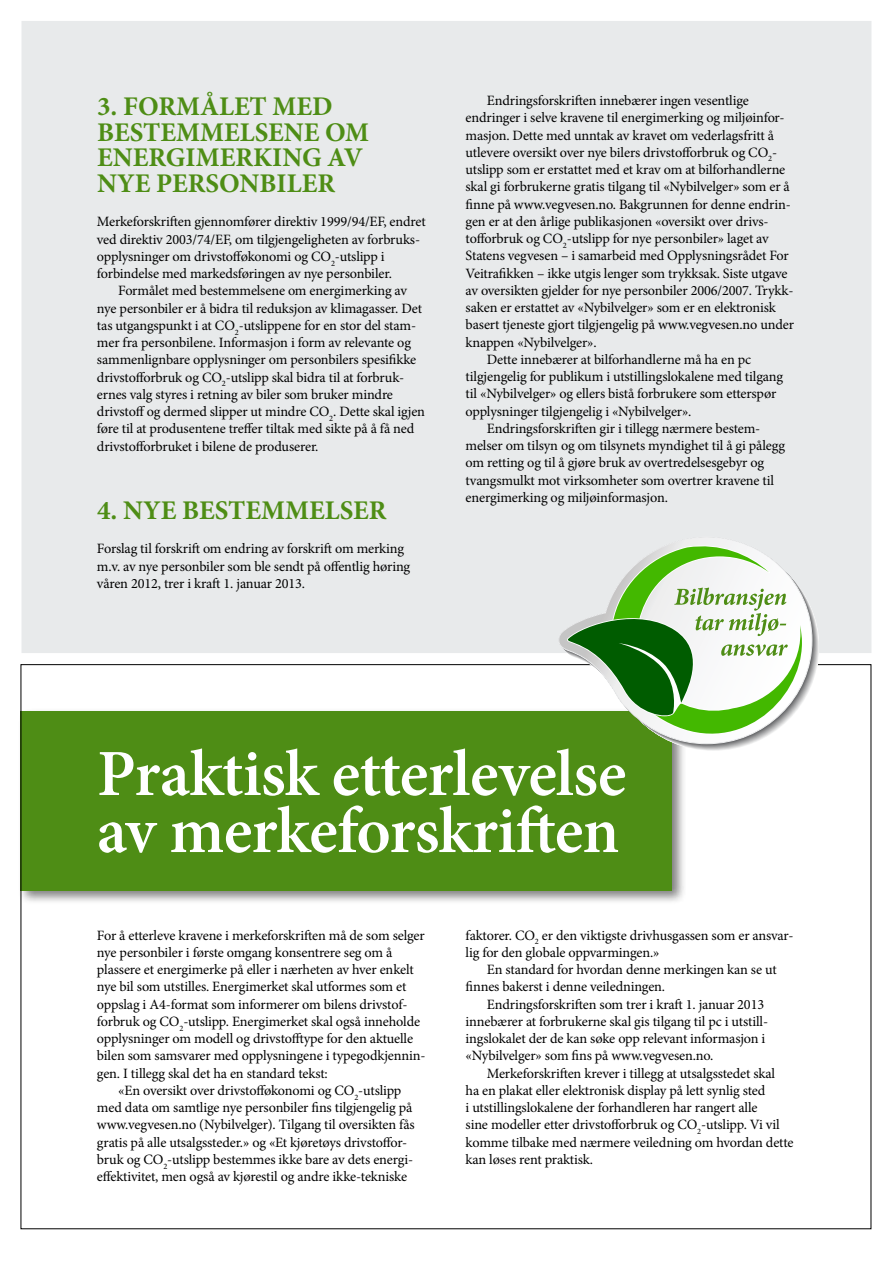
<style>
.page{position:relative;width:893px;height:1263px;background:#fff}
.page>*{position:absolute;margin:0;border:0;box-sizing:border-box;transform-origin:0 0}
.t1{font:600 66px/57px "Minion Pro";letter-spacing:-.01em;color:#fff}
.t2{font:700 27px/25.5px "Minion Pro";color:#4e8d15}
.t3{font:14.25px/17.2px "Minion Pro";letter-spacing:-.01em;color:#000}
</style>
<div class="page">
<div style="left:22px;top:21px;width:849px;height:632px;background:#e8eaeb"></div>
<div style="left:18px;top:708px;width:669px;height:198px;background:#000;opacity:.5"></div>
<div style="left:21px;top:711px;width:651px;height:179px;background:#4e8d15"></div>
<svg style="left:803px;top:594px;width:9px;height:107px"></svg>
<svg style="left:550px;top:541px;width:253px;height:214px"></svg>
<h2 class="t2" style="left:97px;top:94px;width:274px">3. FORMÅLET MED<br>BESTEMMELSENE OM<br>ENERGIMERKING AV<br>NYE PERSONBILER</h2>
<p class="t3" style="left:97px;top:213px;width:330px">Merkeforskriften gjennomfører direktiv 1999/94/EF, endret ved direktiv 2003/74/EF, om tilgjengeligheten av forbruks&shy;opplysninger om drivstofføkonomi og CO<sub>2</sub>-utslipp i forbindelse med markedsføringen av nye personbiler.</p>
<p class="t3" style="left:97px;top:282px;width:330px;text-indent:21px">Formålet med bestemmelsene om energimerking av nye personbiler er å bidra til reduksjon av klimagasser. Det tas utgangspunkt i at CO<sub>2</sub>-utslippene for en stor del stam&shy;mer fra personbilene. Informasjon i form av relevante og sammenlignbare opplysninger om personbilers spesifikke drivstofforbruk og CO<sub>2</sub>-utslipp skal bidra til at forbruk&shy;ernes valg styres i retning av biler som bruker mindre drivstoff og dermed slipper ut mindre CO<sub>2</sub>. Dette skal igjen føre til at produsentene treffer tiltak med sikte på å få ned drivstofforbruket i bilene de produserer.</p>
<h2 class="t2" style="left:97px;top:497px;width:291px">4. NYE BESTEMMELSER</h2>
<p class="t3" style="left:97px;top:540px;width:315px">Forslag til forskrift om endring av forskrift om merking m.v. av nye personbiler som ble sendt på offentlig høring våren 2012, trer i kraft 1. januar 2013.</p>
<p class="t3" style="left:487px;top:92px;width:264px">Endringsforskriften innebærer ingen vesentlige</p>
<p class="t3" style="left:466px;top:109px;width:320px">endringer i selve kravene til energimerking og miljøinfor-</p>
<p class="t3" style="left:466px;top:126px;width:310px">masjon. Dette med unntak av kravet om vederlagsfritt å</p>
<p class="t3" style="left:466px;top:144px;width:311px">utlevere oversikt over nye bilers drivstofforbruk og CO<sub>2</sub>-</p>
<p class="t3" style="left:466px;top:161px;width:321px">utslipp som er erstattet med et krav om at bilforhandlerne</p>
<p class="t3" style="left:466px;top:178px;width:326px">skal gi forbrukerne gratis tilgang til «Nybilvelger» som er å</p>
<p class="t3" style="left:466px;top:195px;width:327px">finne på www.vegvesen.no. Bakgrunnen for denne endrin-</p>
<p class="t3" style="left:466px;top:213px;width:305px">gen er at den årlige publikasjonen «oversikt over drivs-</p>
<p class="t3" style="left:466px;top:230px;width:305px">tofforbruk og CO<sub>2</sub>-utslipp for nye personbiler» laget av</p>
<p class="t3" style="left:466px;top:247px;width:325px">Statens vegvesen – i samarbeid med Opplysningsrådet For</p>
<p class="t3" style="left:466px;top:264px;width:323px">Veitrafikken – ikke utgis lenger som trykksak. Siste utgave</p>
<p class="t3" style="left:466px;top:282px;width:329px">av oversikten gjelder for nye personbiler 2006/2007. Trykk-</p>
<p class="t3" style="left:466px;top:299px;width:312px">saken er erstattet av «Nybilvelger» som er en elektronisk</p>
<p class="t3" style="left:466px;top:316px;width:330px">basert tjeneste gjort tilgjengelig på www.vegvesen.no under</p>
<p class="t3" style="left:466px;top:333px;width:133px">knappen «Nybilvelger».</p>
<p class="t3" style="left:487px;top:351px;width:266px">Dette innebærer at bilforhandlerne må ha en pc</p>
<p class="t3" style="left:466px;top:368px;width:319px">tilgjengelig for publikum i utstillingslokalene med tilgang</p>
<p class="t3" style="left:466px;top:385px;width:312px">til «Nybilvelger» og ellers bistå forbrukere som etterspør</p>
<p class="t3" style="left:466px;top:402px;width:227px">opplysninger tilgjengelig i «Nybilvelger».</p>
<p class="t3" style="left:487px;top:420px;width:275px">Endringsforskriften gir i tillegg nærmere bestem-</p>
<p class="t3" style="left:466px;top:437px;width:321px">melser om tilsyn og om tilsynets myndighet til å gi pålegg</p>
<p class="t3" style="left:466px;top:454px;width:300px">om retting og til å gjøre bruk av overtredelsesgebyr og</p>
<p class="t3" style="left:466px;top:471px;width:310px">tvangsmulkt mot virksomheter som overtrer kravene til</p>
<p class="t3" style="left:466px;top:489px;width:204px">energimerking og miljøinformasjon.</p>
<h1 class="t1" style="left:97px;top:745px;width:531px">Praktisk etterlevelse av merkeforskriften</h1>
<p class="t3" style="left:97px;top:926px;width:329px">For å etterleve kravene i merkeforskriften må de som selger</p>
<p class="t3" style="left:97px;top:944px;width:297px">nye personbiler i første omgang konsentrere seg om å</p>
<p class="t3" style="left:97px;top:961px;width:318px">plassere et energimerke på eller i nærheten av hver enkelt</p>
<p class="t3" style="left:97px;top:978px;width:311px">nye bil som utstilles. Energimerket skal utformes som et</p>
<p class="t3" style="left:97px;top:995px;width:312px">oppslag i A4-format som informerer om bilens drivstof-</p>
<p class="t3" style="left:97px;top:1013px;width:325px">forbruk og CO<sub>2</sub>-utslipp. Energimerket skal også inneholde</p>
<p class="t3" style="left:97px;top:1030px;width:318px">opplysninger om modell og drivstofftype for den aktuelle</p>
<p class="t3" style="left:97px;top:1047px;width:330px">bilen som samsvarer med opplysningene i typegodkjennin-</p>
<p class="t3" style="left:97px;top:1064px;width:232px">gen. I tillegg skal det ha en standard tekst:</p>
<p class="t3" style="left:118px;top:1082px;width:285px">«En oversikt over drivstofføkonomi og CO<sub>2</sub>-utslipp</p>
<p class="t3" style="left:97px;top:1099px;width:317px">med data om samtlige nye personbiler fins tilgjengelig på</p>
<p class="t3" style="left:97px;top:1116px;width:319px">www.vegvesen.no (Nybilvelger). Tilgang til oversikten fås</p>
<p class="t3" style="left:97px;top:1133px;width:312px">gratis på alle utsalgssteder.» og «Et kjøretøys drivstoffor-</p>
<p class="t3" style="left:97px;top:1151px;width:318px">bruk og CO<sub>2</sub>-utslipp bestemmes ikke bare av dets energi-</p>
<p class="t3" style="left:97px;top:1168px;width:312px">effektivitet, men også av kjørestil og andre ikke-tekniske</p>
<p class="t3" style="left:466px;top:926px;width:329px">faktorer. CO<sub>2</sub> er den viktigste drivhusgassen som er ansvar&shy;lig for den globale oppvarmingen.»</p>
<p class="t3" style="left:466px;top:961px;width:313px;text-indent:21px">En standard for hvordan denne merkingen kan se ut finnes bakerst i denne veiledningen.</p>
<p class="t3" style="left:466px;top:995px;width:304px;text-indent:21px">Endringsforskriften som trer i kraft 1. januar 2013 innebærer at forbrukerne skal gis tilgang til pc i utstill&shy;ingslokalet der de kan søke opp relevant informasjon i «Nybilvelger» som fins på www.vegvesen.no.</p>
<p class="t3" style="left:466px;top:1064px;width:329px;text-indent:21px">Merkeforskriften krever i tillegg at utsalgsstedet skal<br>ha en plakat eller elektronisk display på lett synlig sted<br>i utstillingslokalene der forhandleren har rangert alle<br>sine modeller etter drivstofforbruk og CO<sub>2</sub>-utslipp. Vi vil komme tilbake med nærmere veiledning om hvordan dette kan løses rent praktisk.</p>
</div>
